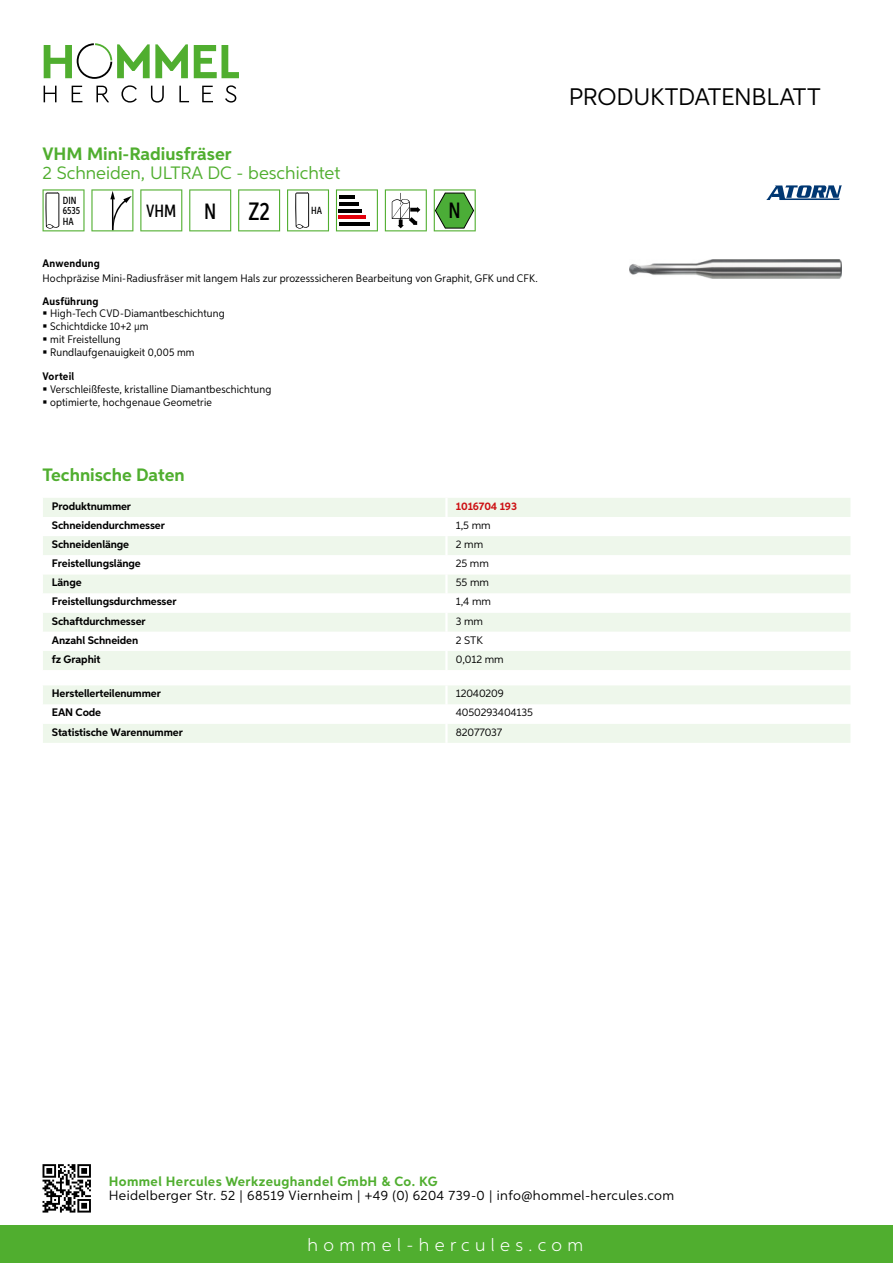
<style>
.page{position:relative;width:893px;height:1263px;background:#fff}
.page>*{position:absolute;margin:0;border:0;box-sizing:border-box;transform-origin:0 0}
.t1{font:500 25.2px "Aspira XX Nar";color:#000}
.t2{font:24px "Aspira";letter-spacing:-.01em;color:#000}
.t3{font:500 22.2px "Aspira XX Nar";color:#000}
.t4{font:700 18px "Aspira";color:#50ae2f}
.t5{font:18px "Aspira";color:#50ae2f}
.t6{font:300 18px "Aspira";letter-spacing:.3em;color:#fff}
.t7{font:500 17.85px "Aspira XX Nar";color:#000}
.t8{font:13.5px "Aspira";letter-spacing:.03em;color:#000}
.t9{font:700 13.5px "Aspira";letter-spacing:.03em;color:#50ae2f}
.t10{font:10.95px/12.8px "Aspira Nar";letter-spacing:.015em;color:#000}
.t11{font:700 10.95px "Aspira";letter-spacing:-.01em;color:#000}
.t12{font:10.95px "Aspira";letter-spacing:-.01em;color:#000}
.t13{font:700 10.95px "Aspira Nar";letter-spacing:.02em;color:#000}
.t14{font:700 10.95px "Aspira";letter-spacing:-.01em;color:#cd1013}
.t15{font:500 10.35px/10.4px "Aspira XX Nar";color:#000}
.s1{font-size:22.2px}
</style>
<div class="page">
<div style="left:0;top:1226px;width:893px;height:37px;background:#50ae2f"></div>
<svg style="left:43px;top:1164px;width:48px;height:48px"></svg>
<svg style="left:194px;top:45px;width:45px;height:33px"></svg>
<svg style="left:44px;top:43px;width:144px;height:36px"></svg>
<svg style="left:44px;top:86px;width:13px;height:16px"></svg>
<svg style="left:72px;top:86px;width:10px;height:16px"></svg>
<svg style="left:96px;top:86px;width:13px;height:16px"></svg>
<svg style="left:121px;top:85px;width:16px;height:18px"></svg>
<svg style="left:151px;top:86px;width:13px;height:17px"></svg>
<svg style="left:179px;top:86px;width:10px;height:16px"></svg>
<svg style="left:202px;top:86px;width:11px;height:16px"></svg>
<svg style="left:225px;top:85px;width:11px;height:18px"></svg>
<div style="left:43px;top:498px;width:807px;height:172px;background:#eef7eb"></div>
<svg style="left:43px;top:517px;width:807px;height:134px"></svg>
<hr style="left:445px;top:498px;width:3px;height:19px;background:#fff">
<hr style="left:445px;top:517px;width:3px;height:19px;background:#fff">
<hr style="left:445px;top:536px;width:3px;height:19px;background:#fff">
<hr style="left:445px;top:555px;width:3px;height:19px;background:#fff">
<hr style="left:445px;top:574px;width:3px;height:19px;background:#fff">
<hr style="left:445px;top:593px;width:3px;height:20px;background:#fff">
<hr style="left:445px;top:613px;width:3px;height:19px;background:#fff">
<hr style="left:445px;top:632px;width:3px;height:19px;background:#fff">
<hr style="left:445px;top:651px;width:3px;height:19px;background:#fff">
<svg style="left:43px;top:685px;width:807px;height:58px"></svg>
<hr style="left:445px;top:724px;width:3px;height:19px;background:#fff">
<svg style="left:43px;top:189px;width:42px;height:42px"></svg>
<svg style="left:91px;top:189px;width:42px;height:42px"></svg>
<svg style="left:140px;top:189px;width:42px;height:42px"></svg>
<svg style="left:189px;top:189px;width:42px;height:42px"></svg>
<svg style="left:238px;top:189px;width:42px;height:42px"></svg>
<svg style="left:287px;top:189px;width:42px;height:42px"></svg>
<svg style="left:336px;top:189px;width:42px;height:42px"></svg>
<hr style="left:339px;top:196px;width:16px;height:3px;background:#000">
<hr style="left:339px;top:202px;width:20px;height:4px;background:#000">
<hr style="left:339px;top:209px;width:23px;height:3px;background:#000">
<hr style="left:339px;top:216px;width:27px;height:3px;background:#e3000b">
<hr style="left:339px;top:222px;width:30px;height:4px;background:#000">
<svg style="left:385px;top:189px;width:42px;height:42px"></svg>
<svg style="left:434px;top:189px;width:42px;height:42px"></svg>
<img style="left:629px;top:259px;width:213px;height:19px">
<svg style="left:766px;top:185px;width:76px;height:15px"></svg>
<h3 class="t4" style="left:43px;top:142px;width:191px">VHM Mini-Radiusfräser</h3>
<h3 class="t5" style="left:43px;top:162px;width:119px">2 Schneiden, ULTRA</h3>
<h3 class="t5" style="left:207px;top:162px;width:134px">DC - beschichtet</h3>
<p class="t15" style="left:63px;top:195px;width:19px">DIN<br>6535<br>HA</p>
<h3 class="t7" style="left:146px;top:200px;width:72px">VHM <span class="s1">N</span></h3>
<h1 class="t1" style="left:248px;top:196px;width:23px">Z2</h1>
<p class="t15" style="left:311px;top:205px;width:12px">HA</p>
<h3 class="t3" style="left:449px;top:197px;width:14px">N</h3>
<p class="t13" style="left:43px;top:257px;width:59px">Anwendung</p>
<p class="t10" style="left:43px;top:272px;width:497px">Hochpräzise Mini-Radiusfräser mit langem Hals zur prozesssicheren Bearbeitung von Graphit, GFK und CFK.</p>
<p class="t13" style="left:43px;top:294px;width:58px">Ausführung</p>
<p class="t10" style="left:50px;top:307px;width:176px">High-Tech CVD-Diamantbeschichtung<br>Schichtdicke 10+2 µm<br>mit Freistellung<br>Rundlaufgenauigkeit 0,005 mm</p>
<p class="t13" style="left:43px;top:369px;width:33px">Vorteil</p>
<p class="t10" style="left:50px;top:382px;width:223px">Verschleißfeste, kristalline Diamantbeschichtung optimierte, hochgenaue Geometrie</p>
<h3 class="t4" style="left:43px;top:464px;width:144px">Technische Daten</h3>
<p class="t11" style="left:52px;top:499px;width:81px">Produktnummer</p>
<p class="t14" style="left:456px;top:499px;width:63px">1016704 193</p>
<p class="t11" style="left:52px;top:518px;width:115px">Schneidendurchmesser</p>
<p class="t12" style="left:456px;top:518px;width:36px">1,5 mm</p>
<p class="t11" style="left:52px;top:537px;width:79px">Schneidenlänge</p>
<p class="t12" style="left:456px;top:538px;width:29px">2 mm</p>
<p class="t11" style="left:52px;top:557px;width:90px">Freistellungslänge</p>
<p class="t12" style="left:456px;top:557px;width:35px">25 mm</p>
<p class="t11" style="left:52px;top:576px;width:31px">Länge</p>
<p class="t12" style="left:456px;top:576px;width:35px">55 mm</p>
<p class="t11" style="left:52px;top:595px;width:126px">Freistellungsdurchmesser</p>
<p class="t12" style="left:456px;top:595px;width:37px">1,4 mm</p>
<p class="t11" style="left:52px;top:614px;width:95px">Schaftdurchmesser</p>
<p class="t12" style="left:456px;top:614px;width:29px">3 mm</p>
<p class="t11" style="left:52px;top:633px;width:88px">Anzahl Schneiden</p>
<p class="t12" style="left:456px;top:633px;width:22px">2 STK</p>
<p class="t11" style="left:52px;top:652px;width:50px">fz Graphit</p>
<p class="t12" style="left:456px;top:652px;width:49px">0,012 mm</p>
<p class="t11" style="left:52px;top:687px;width:111px">Herstellerteilenummer</p>
<p class="t12" style="left:456px;top:687px;width:49px">12040209</p>
<p class="t11" style="left:52px;top:706px;width:51px">EAN Code</p>
<p class="t12" style="left:456px;top:706px;width:79px">4050293404135</p>
<p class="t11" style="left:52px;top:725px;width:132px">Statistische Warennummer</p>
<p class="t12" style="left:456px;top:725px;width:48px">82077037</p>
<h2 class="t2" style="left:569px;top:82px;width:253px">Produktdatenblatt</h2>
<p class="t9" style="left:109px;top:1172px;width:330px">Hommel Hercules Werkzeughandel GmbH &amp; Co. KG</p>
<p class="t8" style="left:109px;top:1187px;width:567px">Heidelberger Str. 52 | 68519 Viernheim | +49 (0) 6204 739-0 | info@hommel-hercules.com</p>
<h3 class="t6" style="left:307px;top:1234px;width:277px">hommel-hercules.com</h3>
</div>
